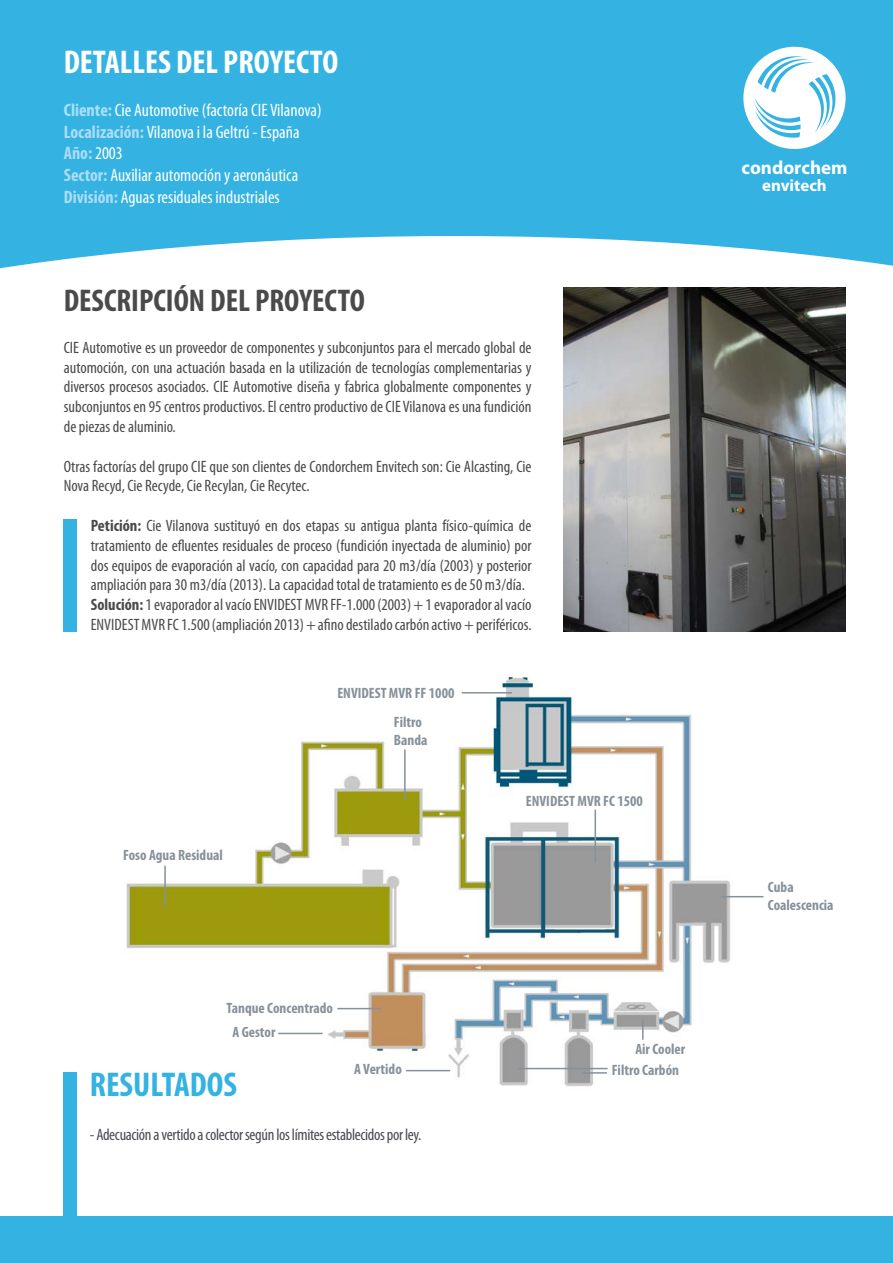
<style>
.page{position:relative;width:893px;height:1263px;background:#fff}
.page>*{position:absolute;margin:0;border:0;box-sizing:border-box;transform-origin:0 0}
.t1{font:700 condensed 34.5px "Myriad Pro";color:#34b3e3}
.t2{font:700 condensed 33px "Myriad Pro";color:#fff}
.t3{font:700 condensed 31.5px "Myriad Pro";color:#4a4a4a}
.t4{font:700 18.9px "Myriad Pro";color:#fff}
.t5{font:condensed 18px/21.6px "Myriad Pro";color:#fff}
.t6{font:700 16.8px "Myriad Pro";color:#fff}
.t7{font:condensed 16.5px/19.8px "Myriad Pro";color:#4a4a4a;text-align:justify}
.t8{font:condensed 16.5px "Myriad Pro";letter-spacing:-.02em;color:#494b52}
.t9{font:700 condensed 15px/29.2px "Myriad Pro";color:#86919a}
.s1{font-weight:700;color:#aae0f7}
.s2{font-weight:700;color:#adddf4}
.s3{font-weight:700}
</style>
<div class="page">
<div style="left:0;top:0;width:893px;height:236px;background:#34b3e3"></div>
<svg style="left:0;top:236px;width:893px;height:396px"></svg>
<img style="left:126px;top:676px;width:614px;height:411px">
<hr style="left:404px;top:749px;width:2px;height:51px;background:#86919a">
<hr style="left:164px;top:866px;width:2px;height:41px;background:#86919a">
<img style="left:563px;top:288px;width:283px;height:343px">
<div style="left:64px;top:519px;width:13px;height:112px;background:#34b3e3"></div>
<div style="left:64px;top:1072px;width:13px;height:190px;background:#34b3e3"></div>
<div style="left:0;top:1216px;width:893px;height:47px;background:#34b3e3"></div>
<hr style="left:721px;top:896px;width:42px;height:1px;background:#86919a">
<hr style="left:595px;top:809px;width:1px;height:54px;background:#86919a">
<hr style="left:582px;top:1072px;width:25px;height:2px;background:#86919a">
<hr style="left:337px;top:1008px;width:45px;height:1px;background:#86919a">
<hr style="left:462px;top:692px;width:50px;height:1px;background:#86919a">
<hr style="left:642px;top:1019px;width:2px;height:21px;background:#86919a">
<hr style="left:517px;top:1068px;width:91px;height:1px;background:#86919a">
<hr style="left:406px;top:1070px;width:44px;height:1px;background:#86919a">
<hr style="left:278px;top:1033px;width:45px;height:1px;background:#86919a">
<div style="left:743px;top:47px;width:103px;height:102px;background:#fff;border-radius:50%"></div>
<svg style="left:754px;top:56px;width:81px;height:82px"></svg>
<h2 class="t2" style="left:64px;top:44px;width:276px">DETALLES DEL PROYECTO</h2>
<p class="t5" style="left:64px;top:99px;width:259px"><span class="s1">Cliente:</span> Cie Automotive (factoría CIE Vilanova)<br><span class="s2">Localización:</span> Vilanova i la Geltrú - España <span class="s2">Año:</span> 2003<br><span class="s2">Sector:</span> Auxiliar automoción y aeronáutica <span class="s2">División:</span> Aguas residuales industriales</p>
<h3 class="t3" style="left:64px;top:283px;width:303px">DESCRIPCIÓN DEL PROYECTO</h3>
<p class="t7" style="left:64px;top:337px;width:469px">CIE Automotive es un proveedor de componentes y subconjuntos para el mercado global de automoción, con una actuación basada en la utilización de tecnologías complementarias y diversos procesos asociados. CIE Automotive diseña y fabrica globalmente componentes y subconjuntos en 95 centros productivos. El centro productivo de CIE Vilanova es una fundición de piezas de aluminio.</p>
<p class="t7" style="left:64px;top:456px;width:469px">Otras factorías del grupo CIE que son clientes de Condorchem Envitech son: Cie Alcasting, Cie<br>Nova Recyd, Cie Recyde, Cie Recylan, Cie Recytec.</p>
<p class="t7" style="left:91px;top:515px;width:442px;text-indent:-27px"><span class="s3">• Petición:</span> Cie Vilanova sustituyó en dos etapas su antigua planta físico-química de tratamiento de efluentes residuales de proceso (fundición inyectada de aluminio) por dos equipos de evaporación al vacío, con capacidad para 20 m3/día (2003) y posterior ampliación para 30 m3/día (2013). La capacidad total de tratamiento es de 50 m3/día.</p>
<p class="t7" style="left:64px;top:595px;width:469px;text-align:right"><span class="s3">• Solución:</span> 1 evaporador al vacío ENVIDEST MVR FF-1.000 (2003) + 1 evaporador al vacío<br>ENVIDEST MVR FC 1.500 (ampliación 2013) + afino destilado carbón activo + periféricos.</p>
<p class="t9" style="left:123px;top:840px;width:101px">Foso Agua Residual</p>
<p class="t9" style="left:394px;top:679px;width:62px;text-indent:-57px">ENVIDEST MVR FF 1000<br>Filtro</p>
<p class="t9" style="left:394px;top:726px;width:35px">Banda</p>
<p class="t9" style="left:227px;top:993px;width:108px">Tanque Concentrado</p>
<p class="t9" style="left:232px;top:1018px;width:44px">A Gestor</p>
<p class="t9" style="left:526px;top:786px;width:119px">ENVIDEST MVR FC 1500</p>
<p class="t9" style="left:635px;top:1035px;width:51px">Air Cooler</p>
<p class="t9" style="left:354px;top:1054px;width:49px">A Vertido</p>
<p class="t9" style="left:612px;top:1055px;width:69px">Filtro Carbón</p>
<h1 class="t1" style="left:90px;top:1066px;width:149px">RESULTADOS</h1>
<p class="t8" style="left:90px;top:1124px;width:333px">- Adecuación a vertido a colector según los límites establecidos por ley.</p>
<p class="t4" style="left:742px;top:157px;width:107px">condorchem</p>
<p class="t6" style="left:762px;top:176px;width:66px">envitech</p>
<p class="t9" style="left:768px;top:878px;width:67px;line-height:18px">Cuba<br>Coalescencia</p>
</div>
